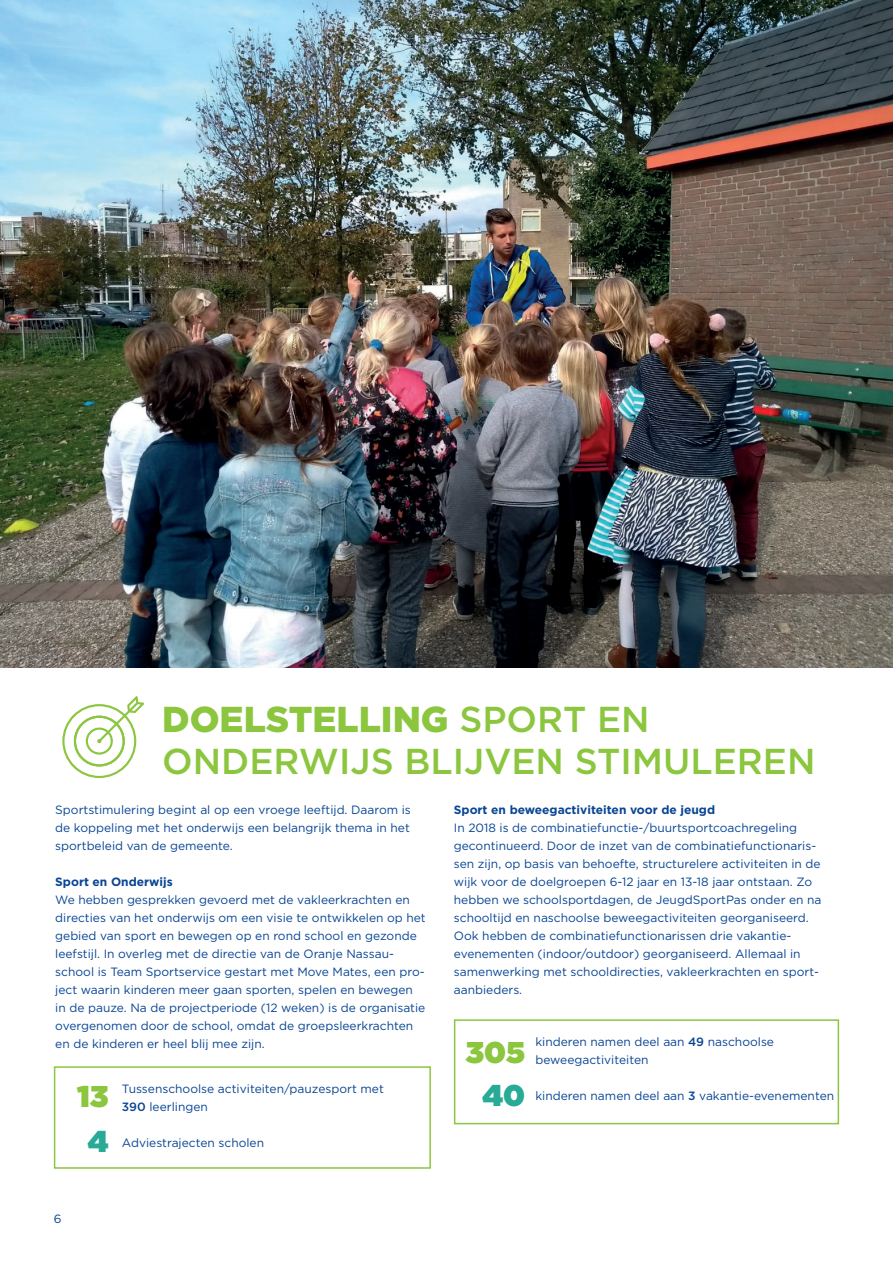
<style>
.page{position:relative;width:893px;height:1263px;background:#fff}
.page>*{position:absolute;margin:0;border:0;box-sizing:border-box;transform-origin:0 0}
.kp1{font:500 36px/42px "Gotham";color:#8bc63e}
.t1{font:900 30px "Gotham";color:#8bc63e}
.t2{font:900 30px "Gotham";color:#28aa96}
.t3{font:12px/18px "Gotham";color:#094594}
.t4{font:700 12px "Gotham";color:#094594}
.s1{font-weight:900}
.s2{font-weight:500}
</style>
<div class="page">
<svg style="left:62px;top:696px;width:82px;height:82px"></svg>
<img style="left:0;top:0;width:893px;height:668px">
<div style="left:54px;top:1066px;width:377px;height:103px;border:2px solid #8bc63e"></div>
<div style="left:454px;top:1019px;width:385px;height:105px;border:2px solid #8bc63e"></div>
<p class="kp1" style="left:162px;top:698px;width:655px"><span class="s1">DOELSTELLING</span> SPORT EN<br>ONDERWIJS BLIJVEN STIMULEREN</p>
<p class="t3" style="left:55px;top:800px;width:357px;text-align:justify">Sportstimulering begint al op een vroege leeftijd. Daarom is de koppeling met het onderwijs een belangrijk thema in het sportbeleid van de gemeente.</p>
<p class="t4" style="left:55px;top:873px;width:119px">Sport en Onderwijs</p>
<p class="t3" style="left:55px;top:890px;width:372px">We hebben gesprekken gevoerd met de vakleerkrachten en directies van het onderwijs om een visie te ontwikkelen op het gebied van sport en bewegen op en rond school en gezonde leefstijl. In overleg met de directie van de Oranje Nassau&shy;school is Team Sportservice gestart met Move Mates, een pro&shy;ject waarin kinderen meer gaan sporten, spelen en bewegen in de pauze. Na de projectperiode (12 weken) is de organisatie overgenomen door de school, omdat de groepsleerkrachten en de kinderen er heel blij mee zijn.</p>
<p class="t1" style="left:77px;top:1074px;width:33px">13</p>
<p class="t3" style="left:122px;top:1080px;width:263px">Tussenschoolse activiteiten/pauzesport met<br><span class="s2">390</span> leerlingen</p>
<p class="t2" style="left:88px;top:1119px;width:22px">4</p>
<p class="t3" style="left:122px;top:1134px;width:144px">Adviestrajecten scholen</p>
<p class="t3" style="left:54px;top:1209px;width:9px">6</p>
<p class="t4" style="left:454px;top:801px;width:263px">Sport en beweegactiviteiten voor de jeugd</p>
<p class="t3" style="left:454px;top:818px;width:369px">In 2018 is de combinatiefunctie-/buurtsportcoachregeling gecontinueerd. Door de inzet van de combinatiefunctionaris&shy;sen zijn, op basis van behoefte, structurelere activiteiten in de wijk voor de doelgroepen 6-12 jaar en 13-18 jaar ontstaan. Zo hebben we schoolsportdagen, de JeugdSportPas onder en na schooltijd en naschoolse beweegactiviteiten georganiseerd.<br>Ook hebben de combinatiefunctionarissen drie vakantie&shy;evenementen (indoor/outdoor) georganiseerd. Allemaal in samenwerking met schooldirecties, vakleerkrachten en sport&shy;aanbieders.</p>
<p class="t1" style="left:465px;top:1031px;width:61px">305</p>
<p class="t3" style="left:535px;top:1033px;width:240px">kinderen namen deel aan <span class="s2">49</span> naschoolse beweegactiviteiten</p>
<p class="t2" style="left:482px;top:1074px;width:44px">40</p>
<p class="t3" style="left:535px;top:1087px;width:300px">kinderen namen deel aan <span class="s2">3</span> vakantie-evenementen</p>
</div>
